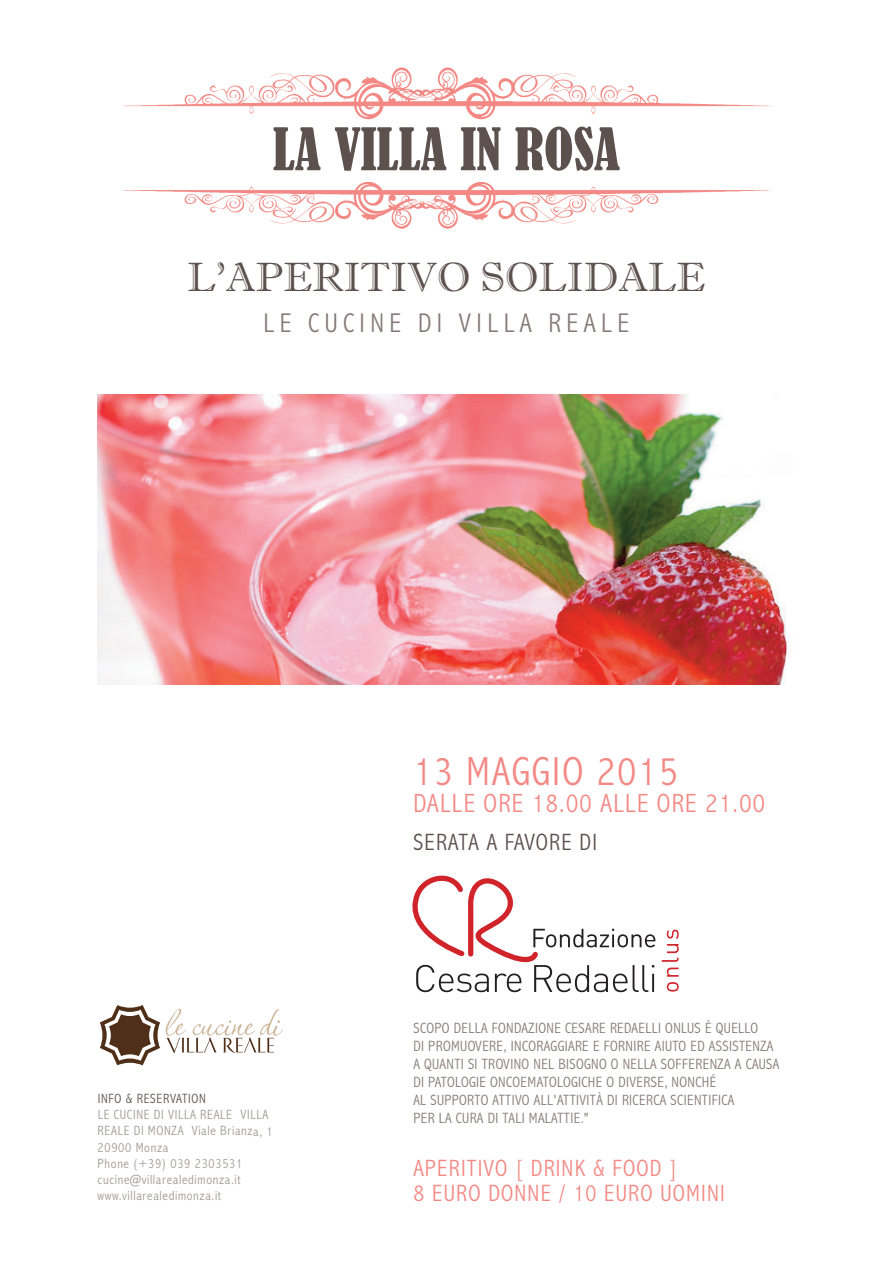
<style>
.page{position:relative;width:893px;height:1263px;background:#fff}
.page>*{position:absolute;margin:0;border:0;box-sizing:border-box;transform-origin:0 0}
.t1{font:condensed 54.6px "Bernard";color:#5d514e}
.t2{font:40.95px "Imprint MT Shadow";color:#5d514e}
.t3{font:300 condensed 40.8px "Abadi";letter-spacing:.05em;color:#f38884}
.t4{font:300 condensed 27.3px "Abadi";letter-spacing:.2em;color:#857a77}
.t5{font:300 condensed 26.55px "Abadi";letter-spacing:.05em;color:#f38884}
.t6{font:300 condensed 23.85px/25.5px "Abadi";letter-spacing:.05em;color:#f38884}
.t7{font:300 condensed 23.85px "Abadi";letter-spacing:.05em;color:#5d514e}
.t8{font:300 condensed 15px/18px "Abadi";letter-spacing:.025em;color:#857a77}
.t9{font:300 condensed 13.5px/16.2px "Abadi";letter-spacing:.05em;color:#a29997}
.t10{font:300 condensed 13.5px "Abadi";letter-spacing:.05em;color:#5d514e}
</style>
<div class="page">
<img style="left:122px;top:67px;width:649px;height:162px">
<svg style="left:662px;top:930px;width:17px;height:61px"></svg>
<svg style="left:412px;top:875px;width:243px;height:117px"></svg>
<img style="left:98px;top:395px;width:689px;height:289px">
<svg style="left:100px;top:1005px;width:60px;height:60px"></svg>
<svg style="left:166px;top:1009px;width:117px;height:45px"></svg>
<h1 class="t1" style="left:273px;top:119px;width:349px">LA VILLA IN ROSA</h1>
<h2 class="t2" style="left:187px;top:253px;width:519px">L’APERITIVO SOLIDALE</h2>
<h3 class="t4" style="left:264px;top:306px;width:367px">LE CUCINE DI VILLA REALE</h3>
<p class="t10" style="left:98px;top:1090px;width:110px">INFO &amp; RESERVATION</p>
<p class="t9" style="left:98px;top:1106px;width:177px">LE CUCINE DI VILLA REALE VILLA<br>REALE DI MONZA Viale Brianza, 1<br>20900 Monza<br>Phone (+39) 039 2303531 cucine@villarealedimonza.it www.villarealedimonza.it</p>
<h3 class="t3" style="left:413px;top:747px;width:266px">13 MAGGIO 2015</h3>
<h3 class="t5" style="left:413px;top:787px;width:353px">DALLE ORE 18.00 ALLE ORE 21.00</h3>
<h3 class="t7" style="left:413px;top:827px;width:185px">SERATA A FAVORE DI</h3>
<p class="t8" style="left:413px;top:1019px;width:367px">SCOPO DELLA FONDAZIONE CESARE REDAELLI ONLUS È QUELLO<br>DI PROMUOVERE, INCORAGGIARE E FORNIRE AIUTO ED ASSISTENZA A QUANTI SI TROVINO NEL BISOGNO O NELLA SOFFERENZA A CAUSA DI PATOLOGIE ONCOEMATOLOGICHE O DIVERSE, NONCHÉ<br>AL SUPPORTO ATTIVO ALL'ATTIVITÀ DI RICERCA SCIENTIFICA<br>PER LA CURA DI TALI MALATTIE."</p>
<h3 class="t6" style="left:413px;top:1155px;width:313px">APERITIVO [ DRINK &amp; FOOD ]<br>8 EURO DONNE / 10 EURO UOMINI</h3>
</div>
